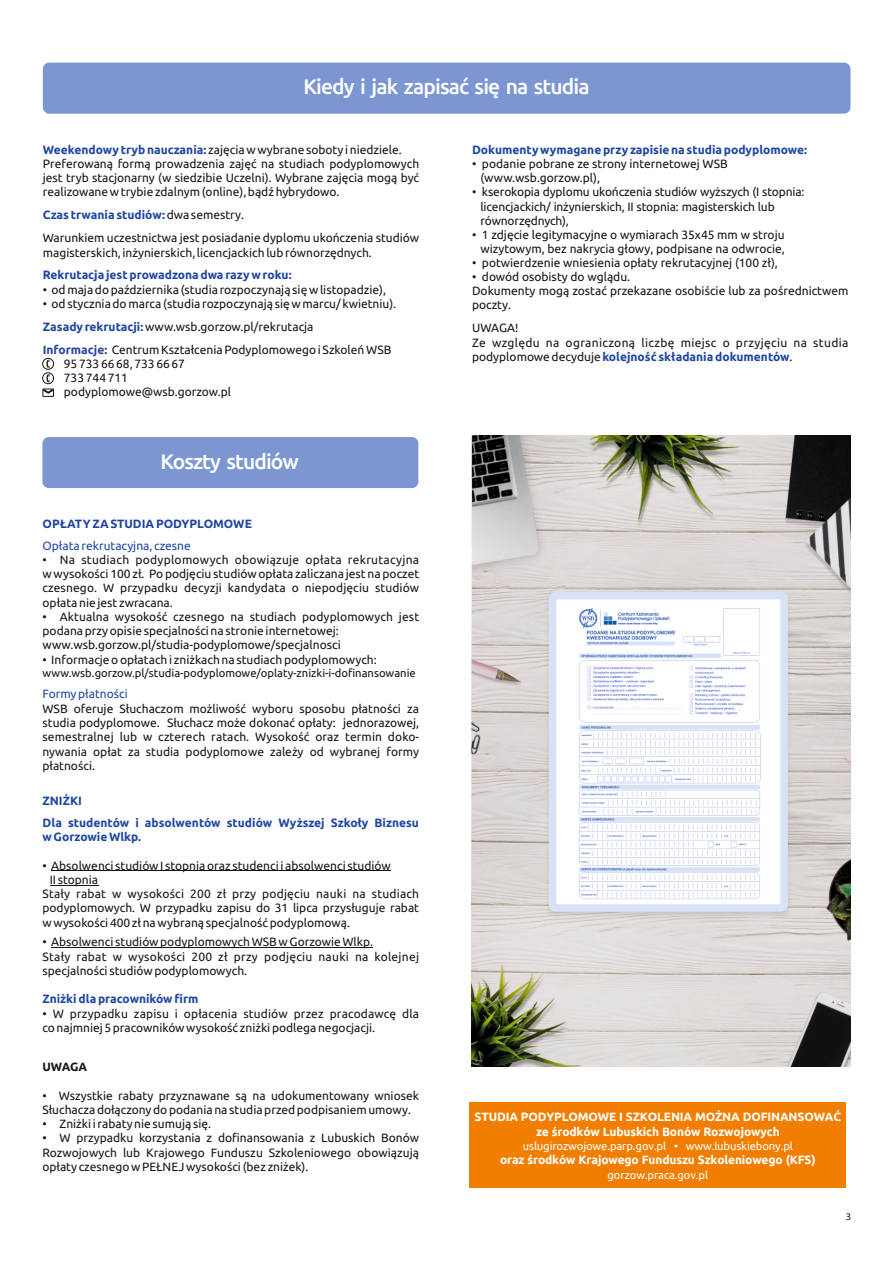
<style>
.page{position:relative;width:893px;height:1263px;background:#fff}
.page>*{position:absolute;margin:0;border:0;box-sizing:border-box;transform-origin:0 0}
.t1{font:500 21px "Ubuntu";letter-spacing:-.04em;color:#fff}
.t2{font:12px/14.2px "Ubuntu";color:#151616}
.t3{font:700 12px/21.5px "Ubuntu";color:#1e46a1}
.t4{font:700 12px/14.9px "Ubuntu";letter-spacing:-.01em;color:#fff;text-align:center}
.t5{font:12px/14.1px "Ubuntu";letter-spacing:.03em;color:#151616}
.t6{font:12px "Ubuntu";letter-spacing:.02em;color:#151616}
.t7{font:12px "Ubuntu";color:#1e46a1}
.t8{font:700 12px "Ubuntu";letter-spacing:-.01em;color:#151616}
.t9{font:11.25px "Ubuntu";color:#151616}
.t10{font:11.25px "Ubuntu";letter-spacing:-.01em;color:#fff}
.t11{font:10.5px "Calibri";color:#151616}
.s1{font-weight:700;color:#1e46a1}
.s2{font-weight:700;color:#2d42a1}
</style>
<div class="page">
<div style="left:43px;top:63px;width:807px;height:51px;background:#7b96d1;border-radius:6px"></div>
<hr style="left:51px;top:871px;width:340px;height:1px;background:#151616">
<hr style="left:50px;top:885px;width:48px;height:1px;background:#151616">
<hr style="left:51px;top:947px;width:322px;height:1px;background:#151616">
<div style="left:42px;top:437px;width:376px;height:51px;background:#7b96d1;border-radius:6px"></div>
<img style="left:471px;top:435px;width:379px;height:631px">
<div style="left:554px;top:599px;width:227px;height:306px;background:#fff"></div>
<img style="left:579px;top:608px;width:182px;height:291px">
<div style="left:549px;top:592px;width:239px;height:320px;border:8px solid #d8e2f7;border-radius:3px"></div>
<svg style="left:42px;top:388px;width:12px;height:9px"></svg>
<svg style="left:46px;top:360px;width:4px;height:8px"></svg>
<div style="left:42px;top:358px;width:12px;height:12px;border:1px solid #151616;border-radius:50%"></div>
<svg style="left:46px;top:374px;width:4px;height:8px"></svg>
<div style="left:42px;top:372px;width:12px;height:12px;border:1px solid #151616;border-radius:50%"></div>
<div style="left:469px;top:1102px;width:376px;height:85px;background:#f27e00"></div>
<h1 class="t1" style="left:303px;top:78px;width:288px">Kiedy i jak zapisać się na studia</h1>
<p class="t2" style="left:43px;top:143px;width:378px"><span class="s1">Weekendowy tryb nauczania:</span> zajęcia w wybrane soboty i niedziele.<br>Preferowaną formą prowadzenia zajęć na studiach podyplomowych jest tryb stacjonarny (w siedzibie Uczelni). Wybrane zajęcia mogą być realizowane w trybie zdalnym (online), bądź hybrydowo.</p>
<p class="t2" style="left:43px;top:204px;width:378px;line-height:23px"><span class="s1">Czas trwania studiów:</span>dwa semestry.<br>Warunkiem uczestnictwa jest posiadanie dyplomu ukończenia studiów</p>
<p class="t2" style="left:43px;top:246px;width:331px">magisterskich, inżynierskich, licencjackich lub równorzędnych.</p>
<p class="t3" style="left:43px;top:265px;width:250px">Rekrutacja jest prowadzona dwa razy w roku:</p>
<p class="t2" style="left:43px;top:283px;width:345px">• od maja do października (studia rozpoczynają się w listopadzie),</p>
<p class="t2" style="left:43px;top:293px;width:355px;line-height:23px">• od stycznia do marca (studia rozpoczynają się w marcu/ kwietniu).<br><span class="s1">Zasady rekrutacji:</span>www.wsb.gorzow.pl/rekrutacja<br><span class="s2">Informacje:</span> Centrum Kształcenia Podyplomowego i Szkoleń WSB</p>
<p class="t2" style="left:64px;top:357px;width:169px">95 733 66 68, 733 66 67<br>733 744 711 podyplomowe@wsb.gorzow.pl</p>
<h1 class="t1" style="left:161px;top:453px;width:140px">Koszty studiów</h1>
<p class="t3" style="left:43px;top:514px;width:211px">OPŁATY ZA STUDIA PODYPLOMOWE</p>
<p class="t7" style="left:43px;top:540px;width:150px">Opłata rekrutacyjna, czesne</p>
<p class="t2" style="left:43px;top:553px;width:378px;text-align:justify">• Na studiach podyplomowych obowiązuje opłata rekrutacyjna w wysokości 100 zł. Po podjęciu studiów opłata zaliczana jest na poczet czesnego. W przypadku decyzji kandydata o niepodjęciu studiów opłata nie jest zwracana.</p>
<p class="t2" style="left:43px;top:610px;width:378px">• Aktualna wysokość czesnego na studiach podyplomowych jest podana przy opisie specjalności na stronie internetowej: www.wsb.gorzow.pl/studia-podyplomowe/specjalnosci</p>
<p class="t2" style="left:43px;top:653px;width:336px">• Informacje o opłatach i zniżkach na studiach podyplomowych:</p>
<p class="t9" style="left:43px;top:668px;width:375px">www.wsb.gorzow.pl/studia-podyplomowe/oplaty-znizki-i-dofinansowanie</p>
<p class="t7" style="left:43px;top:689px;width:87px">Formy płatności</p>
<p class="t2" style="left:42px;top:702px;width:378px;text-align:justify">WSB oferuje Słuchaczom możliwość wyboru sposobu płatności za studia podyplomowe. Słuchacz może dokonać opłaty: jednorazowej, semestralnej lub w czterech ratach. Wysokość oraz termin doko&shy;nywania opłat za studia podyplomowe zależy od wybranej formy płatności.</p>
<p class="t3" style="left:42px;top:791px;width:378px">ZNIŻKI<br>Dla studentów i absolwentów studiów Wyższej Szkoły Biznesu</p>
<p class="t3" style="left:42px;top:827px;width:100px">w Gorzowie Wlkp.</p>
<p class="t2" style="left:42px;top:859px;width:350px">• Absolwenci studiów I stopnia oraz studenci i absolwenci studiów</p>
<p class="t2" style="left:50px;top:873px;width:50px">II stopnia</p>
<p class="t6" style="left:42px;top:889px;width:378px">Stały rabat w wysokości 200 zł przy podjęciu nauki na studiach</p>
<p class="t2" style="left:42px;top:902px;width:378px">podyplomowych. W przypadku zapisu do 31 lipca przysługuje rabat</p>
<p class="t2" style="left:42px;top:916px;width:309px">w wysokości 400 zł na wybraną specjalność podyplomową.</p>
<p class="t2" style="left:42px;top:935px;width:378px">• Absolwenci studiów podyplomowych WSB w Gorzowie Wlkp.<br>Stały rabat w wysokości 200 zł przy podjęciu nauki na kolejnej specjalności studiów podyplomowych.</p>
<p class="t3" style="left:42px;top:989px;width:158px">Zniżki dla pracowników firm</p>
<p class="t2" style="left:42px;top:1007px;width:378px">• W przypadku zapisu i opłacenia studiów przez pracodawcę dla co najmniej 5 pracowników wysokość zniżki podlega negocjacji.</p>
<p class="t8" style="left:42px;top:1062px;width:46px">UWAGA</p>
<p class="t2" style="left:42px;top:1089px;width:378px">• Wszystkie rabaty przyznawane są na udokumentowany wniosek<br>Słuchacza dołączony do podania na studia przed podpisaniem umowy.</p>
<p class="t2" style="left:42px;top:1117px;width:170px">• Zniżki i rabaty nie sumują się.</p>
<p class="t2" style="left:42px;top:1132px;width:378px;text-align:justify">• W przypadku korzystania z dofinansowania z Lubuskich Bonów Rozwojowych lub Krajowego Funduszu Szkoleniowego obowiązują opłaty czesnego w PEŁNEJ wysokości (bez zniżek).</p>
<p class="t3" style="left:472px;top:140px;width:336px">Dokumenty wymagane przy zapisie na studia podyplomowe:</p>
<p class="t2" style="left:480px;top:158px;width:249px;text-indent:-8px">• podanie pobrane ze strony internetowej WSB (www.wsb.gorzow.pl),</p>
<p class="t2" style="left:480px;top:186px;width:326px;text-indent:-8px">• kserokopia dyplomu ukończenia studiów wyższych (I stopnia: licencjackich/ inżynierskich, II stopnia: magisterskich lub równorzędnych),</p>
<p class="t2" style="left:472px;top:228px;width:314px;text-align:right">• 1 zdjęcie legitymacyjne o wymiarach 35x45 mm w stroju wizytowym, bez nakrycia głowy, podpisane na odwrocie,</p>
<p class="t2" style="left:472px;top:256px;width:307px">• potwierdzenie wniesienia opłaty rekrutacyjnej (100 zł),</p>
<p class="t2" style="left:472px;top:271px;width:378px">• dowód osobisty do wglądu.<br>Dokumenty mogą zostać przekazane osobiście lub za pośrednictwem poczty.</p>
<p class="t5" style="left:472px;top:322px;width:378px">UWAGA!<br>Ze względu na ograniczoną liczbę miejsc o przyjęciu na studia podyplomowe decyduje<span class="s1">kolejność składania dokumentów</span>.</p>
<p class="t4" style="left:475px;top:1110px;width:368px">STUDIA PODYPLOMOWE I SZKOLENIA MOŻNA DOFINANSOWAĆ ze środków Lubuskich Bonów Rozwojowych</p>
<p class="t10" style="left:523px;top:1141px;width:272px">uslugirozwojowe.parp.gov.pl • www.lubuskiebony.pl</p>
<p class="t4" style="left:500px;top:1153px;width:317px">oraz środków Krajowego Funduszu Szkoleniowego (KFS)</p>
<p class="t10" style="left:608px;top:1170px;width:102px">gorzow.praca.gov.pl</p>
<p class="t11" style="left:846px;top:1212px;width:7px">3</p>
</div>
